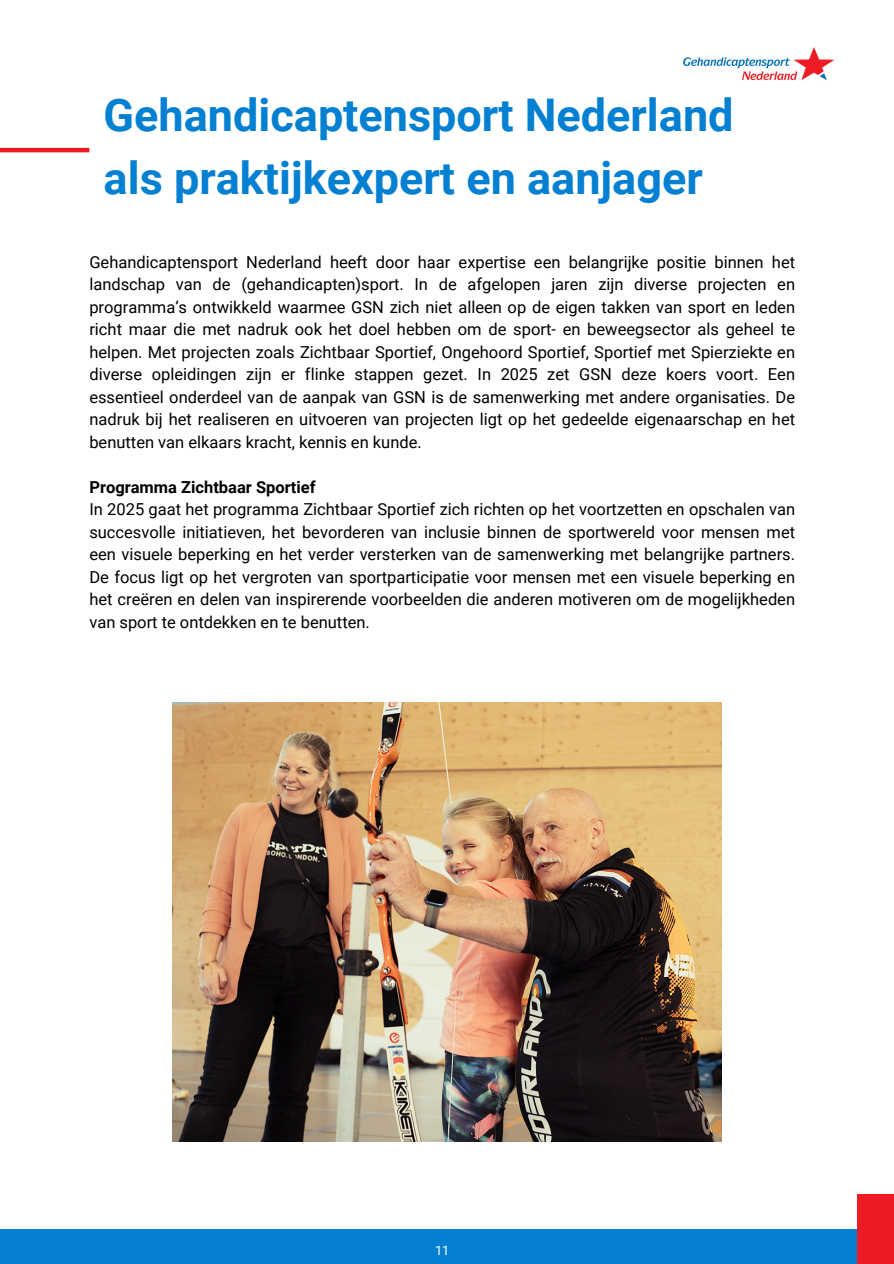
<style>
.page{position:relative;width:894px;height:1264px;background:#fff}
.page>*{position:absolute;margin:0;border:0;box-sizing:border-box;transform-origin:0 0}
.t1{font:700 45px/63px "Roboto";color:#0380d1}
.t2{font:16.5px/22.5px "Roboto";color:#000;text-align:justify}
.t3{font:700 16.5px "Roboto";color:#000}
.t4{font:12.9px "Roboto";color:#fff}
</style>
<div class="page">
<hr style="left:0;top:148px;width:89px;height:4px;background:#ed1c24">
<div style="left:0;top:1229px;width:893px;height:34px;background:#0380d1"></div>
<div style="left:856px;top:1194px;width:37px;height:69px;background:#ed1c24"></div>
<img style="left:683px;top:47px;width:152px;height:34px">
<img style="left:172px;top:702px;width:549px;height:439px">
<p class="t1" style="left:104px;top:84px;width:631px">Gehandicaptensport Nederland als praktijkexpert en aanjager</p>
<p class="t2" style="left:89px;top:251px;width:707px">Gehandicaptensport Nederland heeft door haar expertise een belangrijke positie binnen het landschap van de (gehandicapten)sport. In de afgelopen jaren zijn diverse projecten en programma’s ontwikkeld waarmee GSN zich niet alleen op de eigen takken van sport en leden richt maar die met nadruk ook het doel hebben om de sport- en beweegsector als geheel te helpen. Met projecten zoals Zichtbaar Sportief, Ongehoord Sportief, Sportief met Spierziekte en diverse opleidingen zijn er flinke stappen gezet. In 2025 zet GSN deze koers voort. Een essentieel onderdeel van de aanpak van GSN is de samenwerking met andere organisaties. De nadruk bij het realiseren en uitvoeren van projecten ligt op het gedeelde eigenaarschap en het benutten van elkaars kracht, kennis en kunde.</p>
<p class="t3" style="left:89px;top:477px;width:228px">Programma Zichtbaar Sportief</p>
<h1 class="t2" style="left:89px;top:498px;width:707px">In 2025 gaat het programma Zichtbaar Sportief zich richten op het voortzetten en opschalen van succesvolle initiatieven, het bevorderen van inclusie binnen de sportwereld voor mensen met een visuele beperking en het verder versterken van de samenwerking met belangrijke partners.<br>De focus ligt op het vergroten van sportparticipatie voor mensen met een visuele beperking en het creëren en delen van inspirerende voorbeelden die anderen motiveren om de mogelijkheden van sport te ontdekken en te benutten.</h1>
<p class="t4" style="left:435px;top:1242px;width:16px">11</p>
</div>
